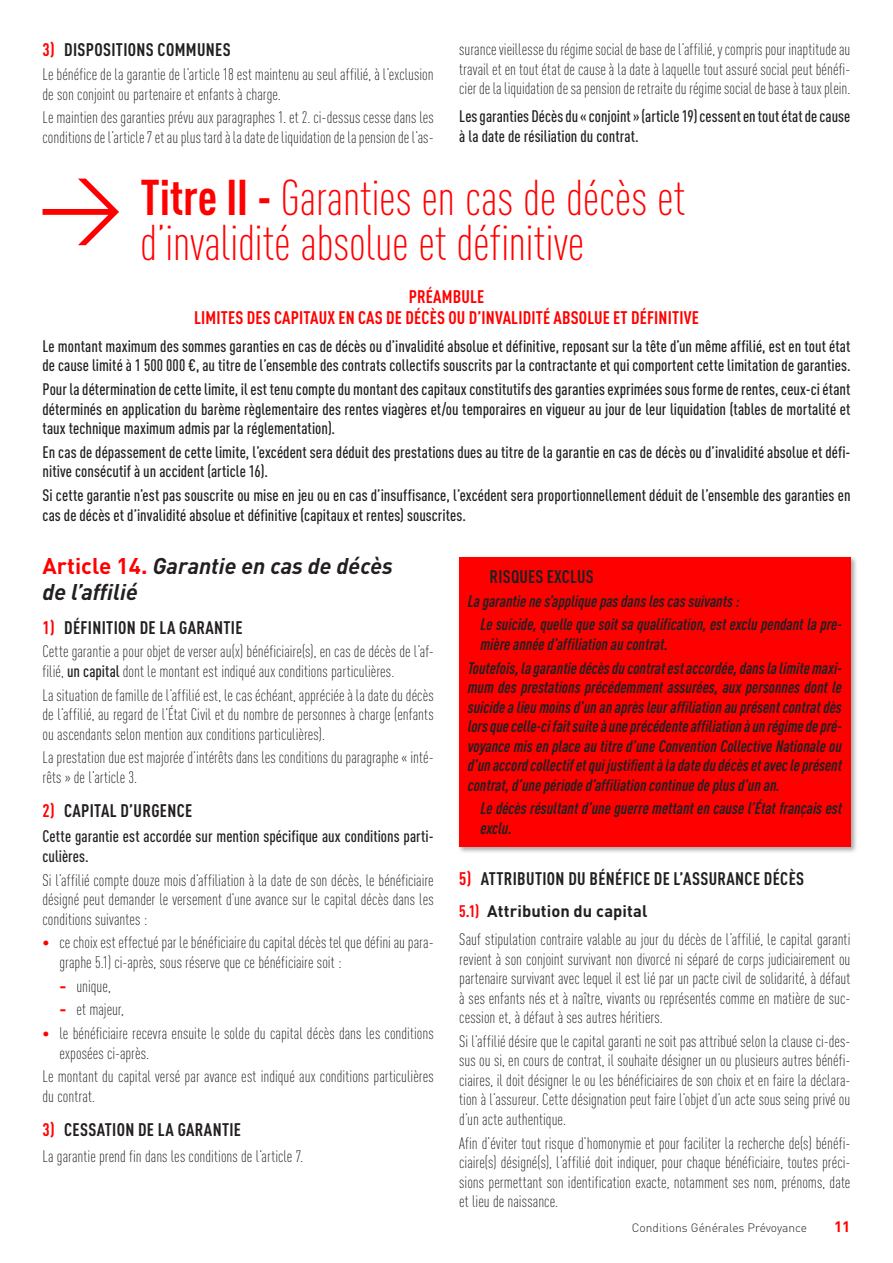
<style>
.page{position:relative;width:893px;height:1263px;background:#fff}
.page>*{position:absolute;margin:0;border:0;box-sizing:border-box;transform-origin:0 0}
.t1{font:300 condensed 49.5px/45px "DIN Pro";letter-spacing:-.005em;color:#f00}
.t2{font:italic 700 22.5px/25.5px "DIN Pro";color:#231f20}
.t3{font:700 condensed 18px "DIN Pro";letter-spacing:.02em;color:#231f20}
.t4{font:700 condensed 18px/21px "DIN Pro";letter-spacing:.01em;color:#f00;text-align:center}
.t5{font:300 condensed 16.5px/19.5px "DIN Pro";color:#231f20}
.t6{font:500 condensed 16.5px/19.5px "DIN Pro";letter-spacing:.005em;color:#231f20}
.t7{font:italic 700 condensed 16.5px/19.5px "DIN Pro";color:#231f20}
.t8{font:700 15px "DIN Pro";color:#f00}
.t9{font:300 12px "DIN Pro";color:#231f20}
.s1{color:#f00}
.s2{font-weight:700}
.s3{font-style:normal;color:#f00}
.s4{font-weight:500}
.s5{font-size:15px;color:#f00}
.s6{font-weight:700;font-stretch:normal;color:#f00}
.s7{font-weight:700;color:#f00}
.s8{font-weight:700;font-stretch:normal}
</style>
<div class="page">
<div style="left:458px;top:555px;width:400px;height:299px;background:#231f20;opacity:.4"></div>
<div style="left:459px;top:557px;width:391px;height:289px;background:#f00"></div>
<svg style="left:43px;top:179px;width:76px;height:66px"></svg>
<p class="t3" style="left:43px;top:40px;width:190px"><span class="s1">3)</span> DISPOSITIONS COMMUNES</p>
<p class="t5" style="left:43px;top:65px;width:393px">Le bénéfice de la garantie de l’article 18 est maintenu au seul affilié, à l’exclusion de son conjoint ou partenaire et enfants à charge.</p>
<p class="t5" style="left:43px;top:108px;width:393px">Le maintien des garanties prévu aux paragraphes 1. et 2. ci-dessus cesse dans les conditions de l’article 7 et au plus tard à la date de liquidation de la pension de l’as-</p>
<p class="t5" style="left:459px;top:40px;width:393px;text-align:justify">surance vieillesse du régime social de base de l’affilié, y compris pour inaptitude au travail et en tout état de cause à la date à laquelle tout assuré social peut bénéfi&shy;cier de la liquidation de sa pension de retraite du régime social de base à taux plein.</p>
<p class="t6" style="left:459px;top:107px;width:393px">Les garanties Décès du « conjoint » (article 19) cessent en tout état de cause à la date de résiliation du contrat.</p>
<h1 class="t1" style="left:140px;top:176px;width:546px"><span class="s2">Titre II -</span> Garanties en cas de décès et d’invalidité absolue et définitive</h1>
<p class="t4" style="left:194px;top:286px;width:506px">PRÉAMBULE<br>LIMITES DES CAPITAUX EN CAS DE DÉCÈS OU D’INVALIDITÉ ABSOLUE ET DÉFINITIVE</p>
<p class="t6" style="left:43px;top:336px;width:809px">Le montant maximum des sommes garanties en cas de décès ou d’invalidité absolue et définitive, reposant sur la tête d’un même affilié, est en tout état de cause limité à 1 500 000 €, au titre de l’ensemble des contrats collectifs souscrits par la contractante et qui comportent cette limitation de garanties.</p>
<p class="t6" style="left:43px;top:380px;width:809px;text-align:justify">Pour la détermination de cette limite, il est tenu compte du montant des capitaux constitutifs des garanties exprimées sous forme de rentes, ceux-ci étant déterminés en application du barème règlementaire des rentes viagères et/ou temporaires en vigueur au jour de leur liquidation (tables de mortalité et taux technique maximum admis par la réglementation).</p>
<p class="t6" style="left:43px;top:442px;width:809px">En cas de dépassement de cette limite, l’excédent sera déduit des prestations dues au titre de la garantie en cas de décès ou d’invalidité absolue et défi&shy;nitive consécutif à un accident (article 16).</p>
<p class="t6" style="left:43px;top:486px;width:809px">Si cette garantie n’est pas souscrite ou mise en jeu ou en cas d’insuffisance, l’excédent sera proportionnellement déduit de l’ensemble des garanties en cas de décès et d’invalidité absolue et définitive (capitaux et rentes) souscrites.</p>
<h2 class="t2" style="left:43px;top:555px;width:352px"><span class="s3">Article 14.</span> Garantie en cas de décès de l’affilié</h2>
<p class="t3" style="left:43px;top:617px;width:202px"><span class="s1">1)</span> DÉFINITION DE LA GARANTIE</p>
<p class="t5" style="left:43px;top:642px;width:393px">Cette garantie a pour objet de verser au(x) bénéficiaire(s), en cas de décès de l’af&shy;filié, <span class="s4">un capital</span> dont le montant est indiqué aux conditions particulières.</p>
<p class="t5" style="left:43px;top:685px;width:393px;text-align:justify">La situation de famille de l’affilié est, le cas échéant, appréciée à la date du décès de l’affilié, au regard de l’État Civil et du nombre de personnes à charge (enfants ou ascendants selon mention aux conditions particulières).</p>
<p class="t5" style="left:43px;top:748px;width:393px">La prestation due est majorée d’intérêts dans les conditions du paragraphe « inté&shy;rêts » de l’article 3.</p>
<p class="t3" style="left:43px;top:800px;width:151px"><span class="s1">2)</span> CAPITAL D’URGENCE</p>
<p class="t6" style="left:43px;top:827px;width:393px">Cette garantie est accordée sur mention spécifique aux conditions parti&shy;culières.</p>
<p class="t5" style="left:43px;top:870px;width:393px;text-align:justify">Si l’affilié compte douze mois d’affiliation à la date de son décès, le bénéficiaire désigné peut demander le versement d’une avance sur le capital décès dans les conditions suivantes :</p>
<p class="t5" style="left:60px;top:933px;width:376px;text-indent:-17px"><span class="s5">•</span> ce choix est effectué par le bénéficiaire du capital décès tel que défini au para&shy;graphe 5.1) ci-après, sous réserve que ce bénéficiaire soit :</p>
<p class="t5" style="left:60px;top:976px;width:53px"><span class="s6">-</span> unique,</p>
<p class="t5" style="left:60px;top:1000px;width:66px"><span class="s6">-</span> et majeur,</p>
<p class="t5" style="left:60px;top:1024px;width:376px;text-indent:-17px"><span class="s5">•</span> le bénéficiaire recevra ensuite le solde du capital décès dans les conditions exposées ci-après.</p>
<p class="t5" style="left:43px;top:1067px;width:393px">Le montant du capital versé par avance est indiqué aux conditions particulières du contrat.</p>
<p class="t3" style="left:43px;top:1119px;width:200px"><span class="s1">3)</span> CESSATION DE LA GARANTIE</p>
<p class="t5" style="left:43px;top:1146px;width:262px">La garantie prend fin dans les conditions de l’article 7.</p>
<p class="t3" style="left:468px;top:567px;width:128px"><span class="s1">4)</span> RISQUES EXCLUS</p>
<p class="t7" style="left:468px;top:591px;width:273px">La garantie ne s’applique pas dans les cas suivants :</p>
<p class="t7" style="left:480px;top:615px;width:363px;text-indent:-13px"><span class="s1">•</span> Le suicide, quelle que soit sa qualification, est exclu pendant la pre&shy;mière année d’affiliation au contrat.</p>
<p class="t7" style="left:468px;top:658px;width:376px;text-align:justify">Toutefois, la garantie décès du contrat est accordée, dans la limite maxi&shy;mum des prestations précédemment assurées, aux personnes dont le suicide a lieu moins d’un an après leur affiliation au présent contrat dès lors que celle-ci fait suite à une précédente affiliation à un régime de pré&shy;voyance mis en place au titre d’une Convention Collective Nationale ou d’un accord collectif et qui justifient à la date du décès et avec le présent contrat, d’une période d’affiliation continue de plus d’un an.</p>
<p class="t7" style="left:480px;top:799px;width:363px;text-indent:-13px"><span class="s1">•</span> Le décès résultant d’une guerre mettant en cause l’État français est exclu.</p>
<p class="t3" style="left:459px;top:869px;width:346px"><span class="s1">5)</span> ATTRIBUTION DU BÉNÉFICE DE L’ASSURANCE DÉCÈS</p>
<p class="t5" style="left:459px;top:897px;width:393px;line-height:28px"><span class="s7">5.1)</span> <span class="s8">Attribution du capital<br></span>Sauf stipulation contraire valable au jour du décès de l’affilié, le capital garanti</p>
<p class="t5" style="left:459px;top:949px;width:393px;text-align:justify">revient à son conjoint survivant non divorcé ni séparé de corps judiciairement ou partenaire survivant avec lequel il est lié par un pacte civil de solidarité, à défaut à ses enfants nés et à naître, vivants ou représentés comme en matière de suc&shy;cession et, à défaut à ses autres héritiers.</p>
<p class="t5" style="left:459px;top:1031px;width:393px;text-align:justify">Si l’affilié désire que le capital garanti ne soit pas attribué selon la clause ci-des&shy;sus ou si, en cours de contrat, il souhaite désigner un ou plusieurs autres bénéfi&shy;ciaires, il doit désigner le ou les bénéficiaires de son choix et en faire la déclara&shy;tion à l’assureur. Cette désignation peut faire l’objet d’un acte sous seing privé ou d’un acte authentique.</p>
<p class="t5" style="left:459px;top:1133px;width:393px;text-align:justify">Afin d’éviter tout risque d’homonymie et pour faciliter la recherche de(s) bénéfi&shy;ciaire(s) désigné(s), l’affilié doit indiquer, pour chaque bénéficiaire, toutes préci&shy;sions permettant son identification exacte, notamment ses nom, prénoms, date et lieu de naissance.</p>
<p class="t9" style="left:632px;top:1223px;width:177px">Conditions Générales Prévoyance</p>
<p class="t8" style="left:834px;top:1218px;width:18px">11</p>
</div>
